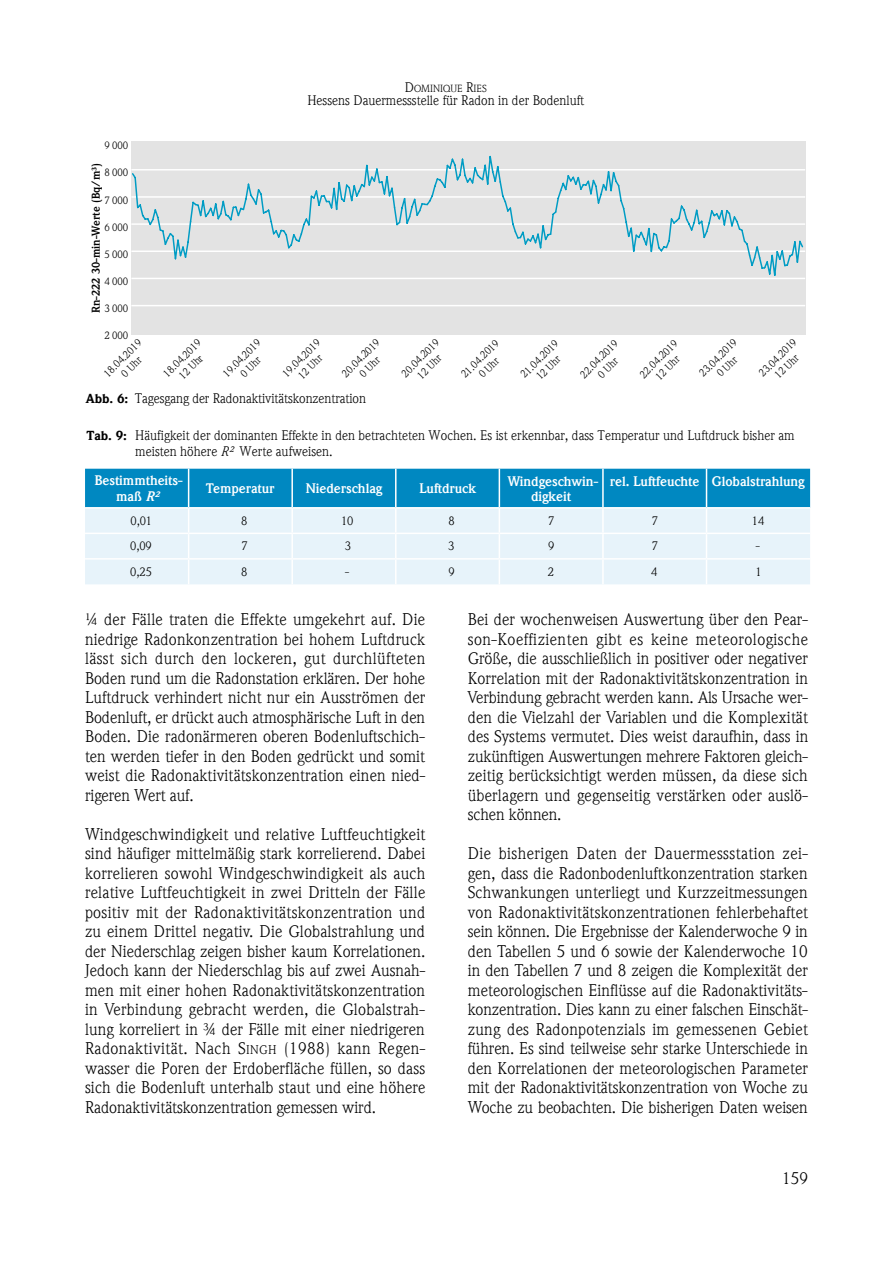
<style>
.page{position:relative;width:893px;height:1263px;background:#fff}
.page>*{position:absolute;margin:0;border:0;box-sizing:border-box;transform-origin:0 0}
.t1{font:16.5px/19.5px "ITC Weidemann Com";letter-spacing:-.005em;color:#000;text-align:justify}
.t2{font:13.5px/16.2px "ITC Weidemann Com";color:#000}
.t3{font:700 13.5px/16.5px "ITC Weidemann Com";letter-spacing:-.005em;color:#fff;text-align:center}
.t4{font:12px "ITC Weidemann Com";letter-spacing:-.005em;color:#000}
.t5{font:700 11.1px "ITC Weidemann Com";color:#000}
.t6{font:10.35px/12.5px "ITC Weidemann Com";color:#000;text-align:center}
.t7{font:10.2px "ITC Weidemann Com";color:#000}
.s1{font-size:13.5px}
.s2{font-weight:900;font-size:12.75px}
.s3{font-style:italic}
.s4{font-style:inherit}
.s5{font-size:12.3px}
</style>
<div class="page">
<div style="left:131px;top:141px;width:674px;height:193px;background:#e3e3e3"></div>
<hr style="left:131px;top:305px;width:674px;height:1px;background:#fff">
<hr style="left:131px;top:278px;width:674px;height:1px;background:#fff">
<hr style="left:131px;top:251px;width:674px;height:1px;background:#fff">
<hr style="left:131px;top:223px;width:674px;height:2px;background:#fff">
<hr style="left:131px;top:196px;width:674px;height:2px;background:#fff">
<hr style="left:131px;top:169px;width:674px;height:1px;background:#fff">
<svg style="left:131px;top:155px;width:507px;height:105px"></svg>
<svg style="left:634px;top:204px;width:170px;height:72px"></svg>
<svg style="left:85px;top:469px;width:725px;height:115px;background:#9cd0e7"></svg>
<p class="t6" style="left:105px;top:140px;width:25px">9 000</p>
<p class="t5" style="left:90px;top:313px;width:151px;rotate:-90deg">Rn-222 30-min-Werte (Bq/m³)</p>
<p class="t6" style="left:105px;top:167px;width:25px">8 000</p>
<p class="t6" style="left:105px;top:194px;width:25px">7 000</p>
<p class="t6" style="left:105px;top:221px;width:25px">6 000</p>
<p class="t6" style="left:105px;top:248px;width:25px">5 000</p>
<p class="t6" style="left:105px;top:276px;width:25px">4 000</p>
<p class="t6" style="left:105px;top:303px;width:25px">3 000</p>
<p class="t6" style="left:105px;top:330px;width:25px">2 000</p>
<p class="t6" style="left:101px;top:371px;width:50px;rotate:-45deg">18.04.2019<br>0 Uhr</p>
<p class="t6" style="left:161px;top:371px;width:50px;rotate:-45deg">18.04.2019<br>12 Uhr</p>
<p class="t7" style="left:405px;top:82px;width:83px"><span class="s1">D</span>OMINIQUE <span class="s1">R</span>IES</p>
<p class="t2" style="left:307px;top:93px;width:278px">Hessens Dauermessstelle für Radon in der Bodenluft</p>
<p class="t6" style="left:220px;top:371px;width:50px;rotate:-45deg">19.04.2019<br>0 Uhr</p>
<p class="t6" style="left:280px;top:371px;width:50px;rotate:-45deg">19.04.2019<br>12 Uhr</p>
<p class="t6" style="left:339px;top:371px;width:50px;rotate:-45deg">20.04.2019<br>0 Uhr</p>
<p class="t6" style="left:399px;top:371px;width:50px;rotate:-45deg">20.04.2019<br>12 Uhr</p>
<p class="t6" style="left:459px;top:372px;width:50px;rotate:-45deg">21.04.2019<br>0 Uhr</p>
<p class="t6" style="left:518px;top:372px;width:50px;rotate:-45deg">21.04.2019<br>12 Uhr</p>
<p class="t6" style="left:578px;top:372px;width:50px;rotate:-45deg">22.04.2019<br>0 Uhr</p>
<p class="t6" style="left:637px;top:372px;width:50px;rotate:-45deg">22.04.2019<br>12 Uhr</p>
<p class="t2" style="left:86px;top:390px;width:282px"><span class="s2">Abb. 6:</span> Tagesgang der Radonaktivitätskonzentration</p>
<p class="t6" style="left:697px;top:370px;width:50px;rotate:-45deg">23.04.2019<br>0 Uhr</p>
<p class="t6" style="left:756px;top:370px;width:50px;rotate:-45deg">23.04.2019<br>12 Uhr</p>
<p class="t2" style="left:135px;top:427px;width:661px;text-indent:-49px"><span class="s2">Tab. 9:</span> Häufigkeit der dominanten Effekte in den betrachteten Wochen. Es ist erkennbar, dass Temperatur und Luftdruck bisher am meisten höhere <span class="s3">R²</span> Werte aufweisen.</p>
<p class="t3" style="left:95px;top:472px;width:89px">Bestimmtheits&shy;maß <span class="s3">R²</span></p>
<p class="t3" style="left:206px;top:481px;width:70px">Temperatur</p>
<p class="t3" style="left:306px;top:481px;width:78px">Niederschlag</p>
<p class="t3" style="left:419px;top:481px;width:58px">Luftdruck</p>
<p class="t3" style="left:508px;top:474px;width:92px;line-height:15px">Windgeschwin&shy;digkeit</p>
<p class="t3" style="left:610px;top:473px;width:196px">rel. Luftfeuchte Globalstrahlung</p>
<p class="t4" style="left:131px;top:514px;width:23px">0,01</p>
<p class="t4" style="left:241px;top:514px;width:8px">8</p>
<p class="t4" style="left:341px;top:514px;width:14px">10</p>
<p class="t4" style="left:448px;top:514px;width:8px">8</p>
<p class="t4" style="left:548px;top:514px;width:8px">7</p>
<p class="t4" style="left:652px;top:514px;width:8px">7</p>
<p class="t4" style="left:752px;top:514px;width:14px">14</p>
<p class="t4" style="left:130px;top:539px;width:23px">0,09</p>
<p class="t4" style="left:241px;top:539px;width:8px">7</p>
<p class="t4" style="left:345px;top:539px;width:8px">3</p>
<p class="t4" style="left:448px;top:539px;width:8px">3</p>
<p class="t4" style="left:548px;top:539px;width:8px">9</p>
<p class="t4" style="left:652px;top:539px;width:8px">7</p>
<p class="t4" style="left:756px;top:539px;width:5px">-</p>
<p class="t4" style="left:130px;top:565px;width:23px">0,25</p>
<p class="t4" style="left:241px;top:565px;width:8px">8</p>
<p class="t4" style="left:345px;top:565px;width:5px">-</p>
<p class="t4" style="left:448px;top:565px;width:8px">9</p>
<p class="t4" style="left:548px;top:565px;width:8px">2</p>
<p class="t4" style="left:651px;top:565px;width:8px">4</p>
<p class="t4" style="left:755px;top:565px;width:8px">1</p>
<p class="t1" style="left:85px;top:610px;width:342px">¼ der Fälle traten die Effekte umgekehrt auf. Die niedrige Radonkonzentration bei hohem Luftdruck lässt sich durch den lockeren, gut durchlüfteten Boden rund um die Radonstation erklären. Der hohe Luftdruck verhindert nicht nur ein Ausströmen der Bodenluft, er drückt auch atmosphärische Luft in den Boden. Die radonärmeren oberen Bodenluftschich&shy;ten werden tiefer in den Boden gedrückt und somit weist die Radonaktivitätskonzentration einen nied&shy;rigeren Wert auf.</p>
<p class="t1" style="left:85px;top:824px;width:342px">Windgeschwindigkeit und relative Luftfeuchtigkeit sind häufiger mittelmäßig stark korrelierend. Dabei korrelieren sowohl Windgeschwindigkeit als auch relative Luftfeuchtigkeit in zwei Dritteln der Fälle positiv mit der Radonaktivitätskonzentration und zu einem Drittel negativ. Die Globalstrahlung und der Niederschlag zeigen bisher kaum Korrelationen.<br>Jedoch kann der Niederschlag bis auf zwei Ausnah&shy;men mit einer hohen Radonaktivitätskonzentration in Verbindung gebracht werden, die Globalstrah&shy;lung korreliert in ¾ der Fälle mit einer niedrigeren Radonaktivität. Nach <span class="s4">S</span><span class="s5">INGH</span> (1988) kann Regen&shy;wasser die Poren der Erdoberfläche füllen, so dass sich die Bodenluft unterhalb staut und eine höhere Radonaktivitätskonzentration gemessen wird.</p>
<p class="t1" style="left:468px;top:610px;width:342px">Bei der wochenweisen Auswertung über den Pear&shy;son-Koeffizienten gibt es keine meteorologische Größe, die ausschließlich in positiver oder negativer Korrelation mit der Radonaktivitätskonzentration in Verbindung gebracht werden kann. Als Ursache wer&shy;den die Vielzahl der Variablen und die Komplexität des Systems vermutet. Dies weist daraufhin, dass in zukünftigen Auswertungen mehrere Faktoren gleich&shy;zeitig berücksichtigt werden müssen, da diese sich überlagern und gegenseitig verstärken oder auslö&shy;schen können.</p>
<p class="t1" style="left:468px;top:844px;width:342px">Die bisherigen Daten der Dauermessstation zei&shy;gen, dass die Radonbodenluftkonzentration starken Schwankungen unterliegt und Kurzzeitmessungen von Radonaktivitätskonzentrationen fehlerbehaftet sein können. Die Ergebnisse der Kalenderwoche 9 in den Tabellen 5 und 6 sowie der Kalenderwoche 10 in den Tabellen 7 und 8 zeigen die Komplexität der meteorologischen Einflüsse auf die Radonaktivitäts&shy;konzentration. Dies kann zu einer falschen Einschät&shy;zung des Radonpotenzials im gemessenen Gebiet führen. Es sind teilweise sehr starke Unterschiede in den Korrelationen der meteorologischen Parameter mit der Radonaktivitätskonzentration von Woche zu Woche zu beobachten. Die bisherigen Daten weisen</p>
<p class="t1" style="left:782px;top:1169px;width:27px">159</p>
</div>
